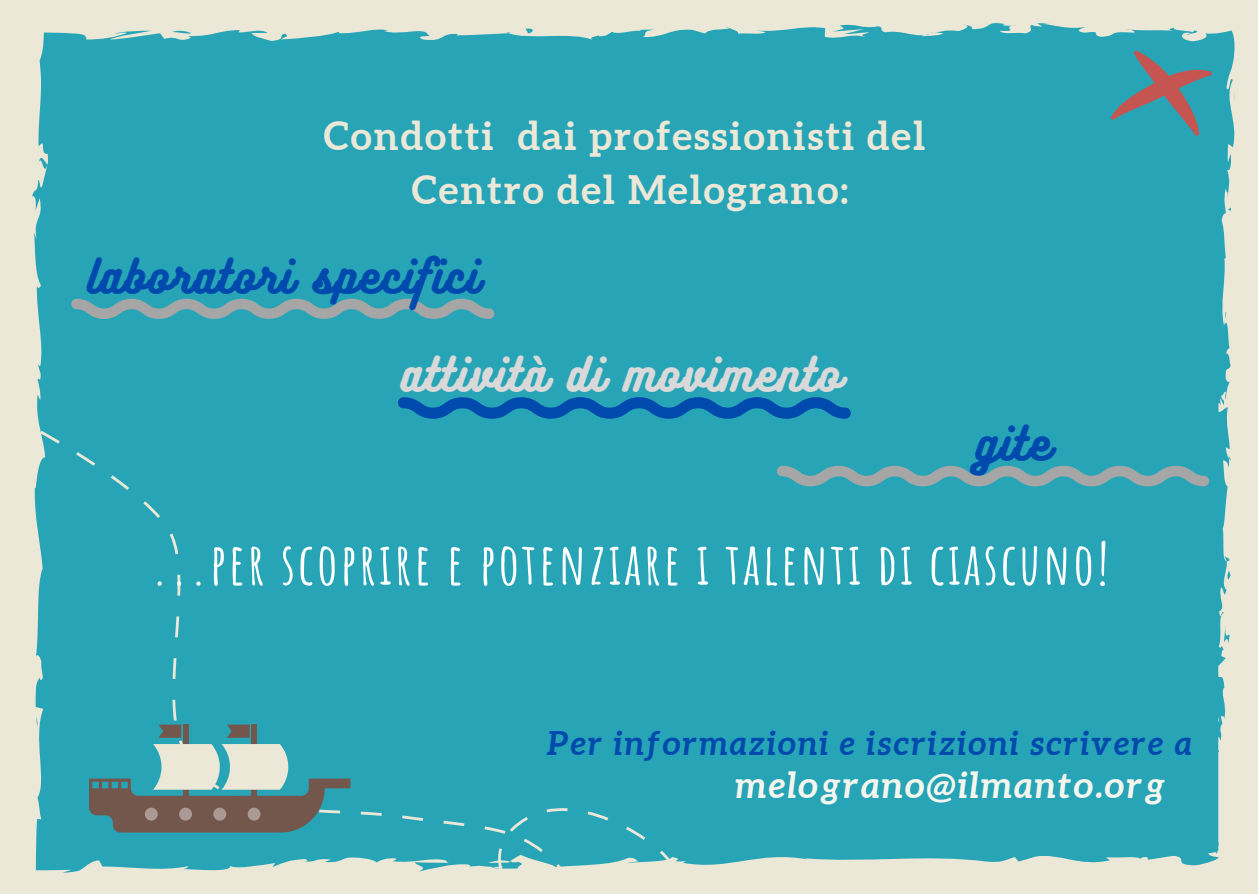
<style>
.page{position:relative;width:1258px;height:894px;background:#fff}
.page>*{position:absolute;margin:0;border:0;box-sizing:border-box;transform-origin:0 0}
.t1{font:700 57.3px "Amatic SC";letter-spacing:.05em;color:#fff}
.t2{font:42.3px "Bukhari Script";letter-spacing:.05em;color:#004aad}
.t3{font:42.3px "Bukhari Script";letter-spacing:.05em;color:#d9d9d9}
.t4{font:700 39.3px "Aleo";letter-spacing:.05em;color:#ebe8d7}
.t5{font:italic 700 36.3px "Aleo";letter-spacing:.05em;color:#f5f6ed}
.t6{font:italic 700 33.3px "Aleo";letter-spacing:.05em;color:#004aad}
</style>
<div class="page">
<div style="left:0;top:0;width:1258px;height:893px;background:#ebe8d7"></div>
<div style="left:32px;top:22px;width:1203px;height:849px;background:#27a5b7"></div>
<div style="left:40px;top:430px;width:690px;height:443px;background:#27a5b7"></div>
<svg style="left:398px;top:397px;width:453px;height:21px;background:#1071b1"></svg>
<svg style="left:71px;top:299px;width:423px;height:20px;background:#6da5ad"></svg>
<svg style="left:777px;top:465px;width:432px;height:21px;background:#6ba5ad"></svg>
<div style="left:251px;top:724px;width:6px;height:81px;background:#74574c"></div>
<div style="left:183px;top:724px;width:5px;height:81px;background:#74574c"></div>
<svg style="left:227px;top:724px;width:23px;height:13px"></svg>
<svg style="left:158px;top:724px;width:23px;height:13px"></svg>
<svg style="left:89px;top:743px;width:261px;height:89px"></svg>
<svg style="left:1110px;top:50px;width:101px;height:86px;background:#518f9b"></svg>
<p class="t4" style="left:324px;top:113px;width:603px">Condotti dai professionisti del</p>
<p class="t4" style="left:412px;top:167px;width:438px">Centro del Melograno:</p>
<p class="t2" style="left:87px;top:249px;width:393px">laboratori specifici</p>
<p class="t3" style="left:401px;top:347px;width:441px">attività di movimento</p>
<p class="t2" style="left:976px;top:415px;width:76px">gite</p>
<p class="t1" style="left:152px;top:526px;width:958px">...PER SCOPRIRE E POTENZIARE I TALENTI DI CIASCUNO!</p>
<p class="t6" style="left:546px;top:723px;width:647px">Per informazioni e iscrizioni scrivere a</p>
<p class="t5" style="left:735px;top:763px;width:432px">melograno@ilmanto.org</p>
</div>
